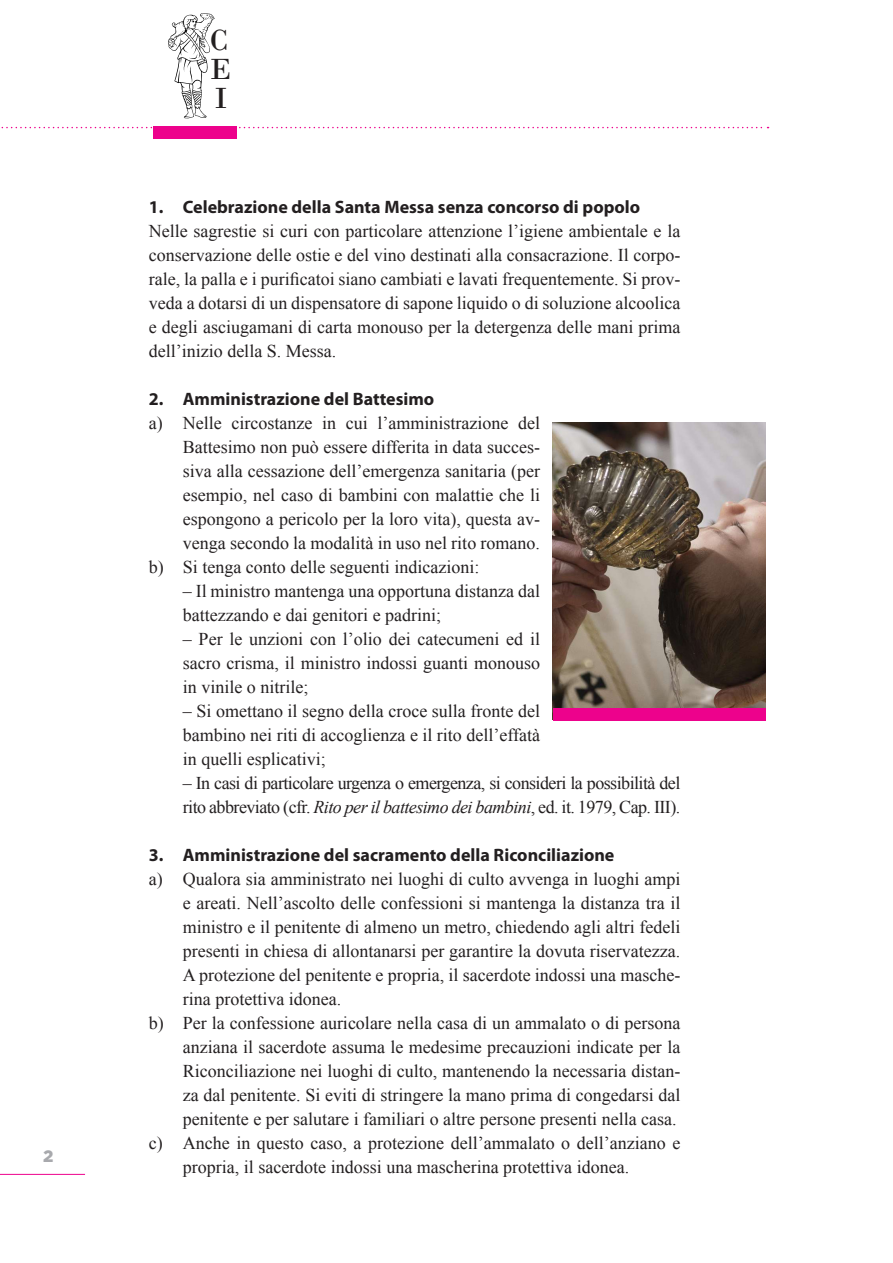
<style>
.page{position:relative;width:893px;height:1263px;background:#fff}
.page>*{position:absolute;margin:0;border:0;box-sizing:border-box;transform-origin:0 0}
.t1{font:30.6px/29.1px "Bodoni";color:#231f20;text-align:justify}
.Times_punto_x_punto{font:18px/24px "Times New Roman";color:#231f20;text-align:justify}
.Times_senza_rientro{font:18px/24px "Times New Roman";color:#231f20;text-align:justify}
.Times_punto_x_punto-2{font:18px/24px "Times New Roman";letter-spacing:-.03em;color:#231f20}
.Titolo_12_myriad{font:700 18px "Myriad Pro";color:#231f20}
.Testo_11{font:900 16.5px "Gotham";color:#a8a9ad}
.s1{font-style:italic}
</style>
<div class="page">
<svg style="left:1px;top:127px;width:767px;height:1px"></svg>
<img style="left:553px;top:422px;width:212px;height:286px">
<div style="left:153px;top:126px;width:84px;height:13px;background:#ed028c"></div>
<div style="left:553px;top:708px;width:212px;height:13px;background:#ed028c"></div>
<svg style="left:168px;top:13px;width:47px;height:105px"></svg>
<hr style="left:0;top:1174px;width:85px;height:1px;background:#ed028c">
<p class="Testo_11" style="left:43px;top:1147px;width:12px">2</p>
<p class="t1" style="left:210px;top:25px;width:23px">C E I</p>
<p class="Titolo_12_myriad" style="left:149px;top:196px;width:493px">1. Celebrazione della Santa Messa senza concorso di popolo</p>
<p class="Times_senza_rientro" style="left:149px;top:219px;width:533px">Nelle sagrestie si curi con particolare attenzione l’igiene ambientale e la conservazione delle ostie e del vino destinati alla consacrazione. Il corpo&shy;rale, la palla e i purificatoi siano cambiati e lavati frequentemente. Si prov&shy;veda a dotarsi di un dispensatore di sapone liquido o di soluzione alcoolica e degli asciugamani di carta monouso per la detergenza delle mani prima dell’inizio della S. Messa.</p>
<p class="Titolo_12_myriad" style="left:149px;top:388px;width:287px">2. Amministrazione del Battesimo</p>
<p class="Times_punto_x_punto" style="left:183px;top:411px;width:359px;text-indent:-34px">a) Nelle circostanze in cui l’amministrazione del Battesimo non può essere differita in data succes&shy;siva alla cessazione dell’emergenza sanitaria (per esempio, nel caso di bambini con malattie che li espongono a pericolo per la loro vita), questa av&shy;venga secondo la modalità in uso nel rito romano.</p>
<p class="Times_punto_x_punto" style="left:149px;top:555px;width:332px">b) Si tenga conto delle seguenti indicazioni:</p>
<p class="Times_punto_x_punto" style="left:183px;top:579px;width:359px">‒ Il ministro mantenga una opportuna distanza dal battezzando e dai genitori e padrini;</p>
<p class="Times_punto_x_punto" style="left:183px;top:627px;width:359px">‒ Per le unzioni con l’olio dei catecumeni ed il sacro crisma, il ministro indossi guanti monouso in vinile o nitrile;</p>
<p class="Times_punto_x_punto" style="left:183px;top:699px;width:359px">‒ Si omettano il segno della croce sulla fronte del bambino nei riti di accoglienza e il rito dell’effatà in quelli esplicativi;</p>
<p class="Times_punto_x_punto-2" style="left:183px;top:771px;width:499px">‒ In casi di particolare urgenza o emergenza, si consideri la possibilità del rito abbreviato (cfr. <span class="s1">Rito per il battesimo dei bambini</span>, ed. it. 1979, Cap. III).</p>
<p class="Titolo_12_myriad" style="left:149px;top:844px;width:467px">3. Amministrazione del sacramento della Riconciliazione</p>
<p class="Times_punto_x_punto" style="left:183px;top:867px;width:499px;text-indent:-34px">a) Qualora sia amministrato nei luoghi di culto avvenga in luoghi ampi e areati. Nell’ascolto delle confessioni si mantenga la distanza tra il ministro e il penitente di almeno un metro, chiedendo agli altri fedeli presenti in chiesa di allontanarsi per garantire la dovuta riservatezza.<br>A protezione del penitente e propria, il sacerdote indossi una masche&shy;rina protettiva idonea.</p>
<p class="Times_punto_x_punto" style="left:183px;top:1011px;width:499px;text-indent:-34px">b) Per la confessione auricolare nella casa di un ammalato o di persona anziana il sacerdote assuma le medesime precauzioni indicate per la Riconciliazione nei luoghi di culto, mantenendo la necessaria distan&shy;za dal penitente. Si eviti di stringere la mano prima di congedarsi dal penitente e per salutare i familiari o altre persone presenti nella casa.</p>
<p class="Times_punto_x_punto" style="left:183px;top:1131px;width:499px;text-indent:-34px">c) Anche in questo caso, a protezione dell’ammalato o dell’anziano e propria, il sacerdote indossi una mascherina protettiva idonea.</p>
</div>
